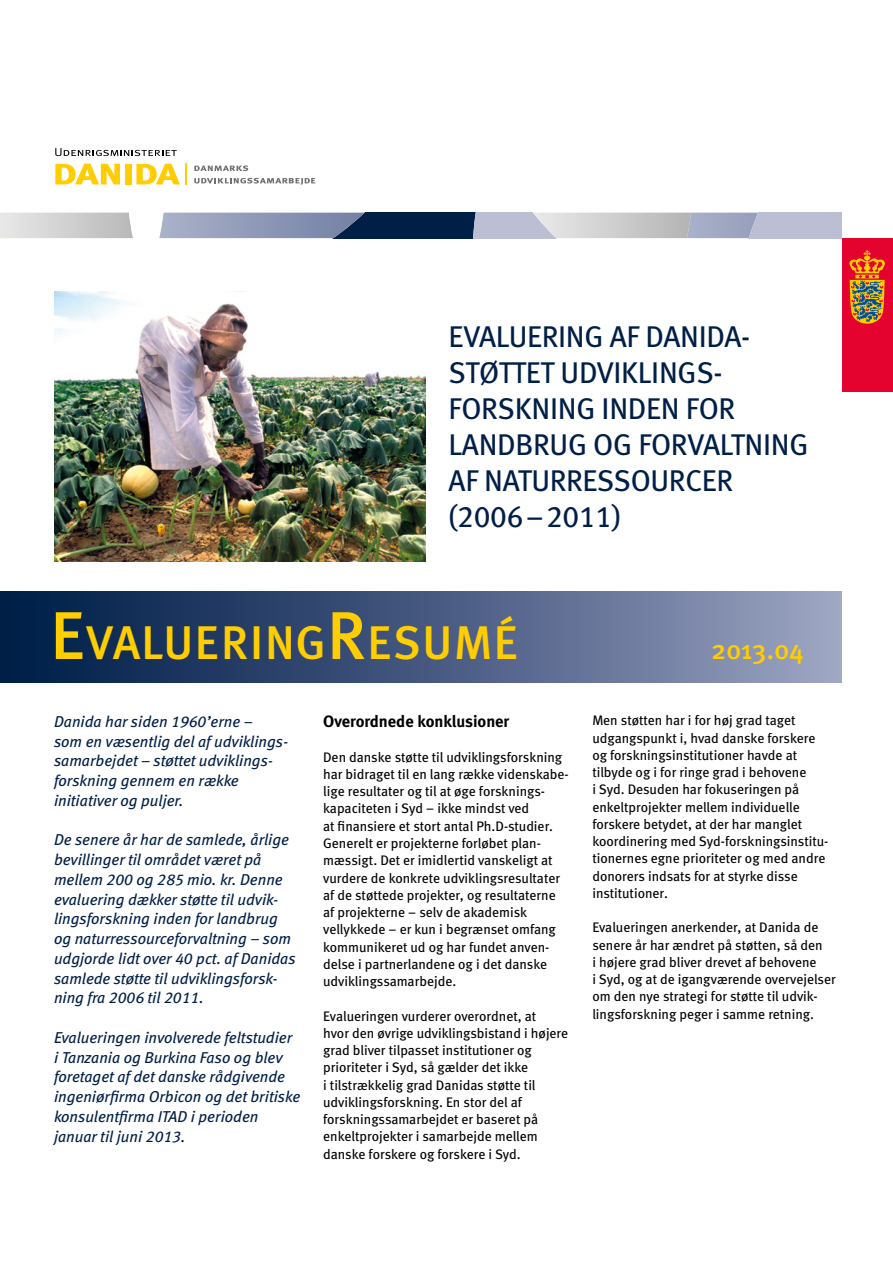
<style>
.page{position:relative;width:893px;height:1263px;background:#fff}
.page>*{position:absolute;margin:0;border:0;box-sizing:border-box;transform-origin:0 0}
.t1{font:47.25px "Meta Plus Medium Caps";letter-spacing:.015em;color:#ffcd00}
.Overskrift{font:30px/36px "Meta Book LF";letter-spacing:-.01em;color:#001f47}
.Body_Meta{font:500 27px "Meta Plus";letter-spacing:.01em;color:#ffcd00}
.Body-rubrik{font:16.5px "Meta Bold LF";color:#000}
.indledning{font:italic 15.75px/19.8px "Meta Book LF";color:#001f47}
.Body_Meta-2{font:13.8px/17.2px "Meta Book LF";color:#000}
.s1{font-size:67.5px}
</style>
<div class="page">
<div style="left:842px;top:238px;width:51px;height:153px;background:#e4032e"></div>
<svg style="left:849px;top:250px;width:36px;height:74px"></svg>
<div style="left:0;top:591px;width:842px;height:91px;background:linear-gradient(to right,#001743,#99a0c0)"></div>
<svg style="left:194px;top:165px;width:54px;height:6px"></svg>
<svg style="left:194px;top:178px;width:121px;height:7px"></svg>
<svg style="left:55px;top:164px;width:65px;height:20px"></svg>
<div style="left:125px;top:164px;width:7px;height:20px;background:#ffcd00"></div>
<svg style="left:136px;top:164px;width:44px;height:20px"></svg>
<hr style="left:185px;top:163px;width:2px;height:22px;background:#ffcd00">
<svg style="left:55px;top:148px;width:122px;height:8px"></svg>
<svg style="left:0;top:213px;width:842px;height:25px;background:#9da5b7"></svg>
<img style="left:54px;top:291px;width:371px;height:270px">
<p class="Overskrift" style="left:449px;top:318px;width:361px">EVALUERING AF DANIDA-<br>STØTTET UDVIKLINGS-<br>FORSKNING INDEN FOR<br>LANDBRUG OG FORVALTNING<br>AF NATURRESSOURCER (2006 – 2011)</p>
<h1 class="t1" style="left:50px;top:615px;width:470px"><span class="s1">E</span>VALUERING<span class="s1">R</span>ESUMÉ</h1>
<p class="indledning" style="left:54px;top:711px;width:236px">Danida har siden 1960’erne –<br>som en væsentlig del af udviklings&shy;samarbejdet – støttet udviklings&shy;forskning gennem en række initiativer og puljer.</p>
<p class="indledning" style="left:54px;top:830px;width:243px">De senere år har de samlede, årlige bevillinger til området været på mellem 200 og 285 mio. kr. Denne evaluering dækker støtte til udvik&shy;lingsforskning inden for landbrug og naturressourceforvaltning – som udgjorde lidt over 40 pct. af Danidas samlede støtte til udviklingsforsk&shy;ning fra 2006 til 2011.</p>
<p class="indledning" style="left:54px;top:1027px;width:248px">Evalueringen involverede feltstudier i Tanzania og Burkina Faso og blev foretaget af det danske rådgivende ingeniørfirma Orbicon og det britiske konsulentfirma ITAD i perioden januar til juni 2013.</p>
<p class="Body-rubrik" style="left:323px;top:712px;width:188px">Overordnede konklusioner</p>
<p class="Body_Meta-2" style="left:323px;top:748px;width:247px">Den danske støtte til udviklingsforskning har bidraget til en lang række videnskabe&shy;lige resultater og til at øge forsknings&shy;kapaciteten i Syd – ikke mindst ved<br>at finansiere et stort antal Ph.D-studier.<br>Generelt er projekterne forløbet plan&shy;mæssigt. Det er imidlertid vanskeligt at vurdere de konkrete udviklingsresultater af de støttede projekter, og resultaterne af projekterne – selv de akademisk vellykkede – er kun i begrænset omfang kommunikeret ud og har fundet anven&shy;delse i partnerlandene og i det danske udviklingssamarbejde.</p>
<p class="Body_Meta-2" style="left:323px;top:1007px;width:247px">Evalueringen vurderer overordnet, at<br>hvor den øvrige udviklingsbistand i højere grad bliver tilpasset institutioner og prioriteter i Syd, så gælder det ikke<br>i tilstrækkelig grad Danidas støtte til udviklingsforskning. En stor del af forskningssamarbejdet er baseret på enkeltprojekter i samarbejde mellem danske forskere og forskere i Syd.</p>
<p class="Body_Meta" style="left:711px;top:634px;width:94px">2013.04</p>
<p class="Body_Meta-2" style="left:592px;top:712px;width:236px">Men støtten har i for høj grad taget udgangspunkt i, hvad danske forskere og forskningsinstitutioner havde at tilbyde og i for ringe grad i behovene<br>i Syd. Desuden har fokuseringen på enkeltprojekter mellem individuelle forskere betydet, at der har manglet koordinering med Syd-forskningsinstitu&shy;tionernes egne prioriteter og med andre donorers indsats for at styrke disse institutioner.</p>
<p class="Body_Meta-2" style="left:592px;top:919px;width:245px">Evalueringen anerkender, at Danida de senere år har ændret på støtten, så den<br>i højere grad bliver drevet af behovene<br>i Syd, og at de igangværende overvejelser om den nye strategi for støtte til udvik&shy;lingsforskning peger i samme retning.</p>
</div>
